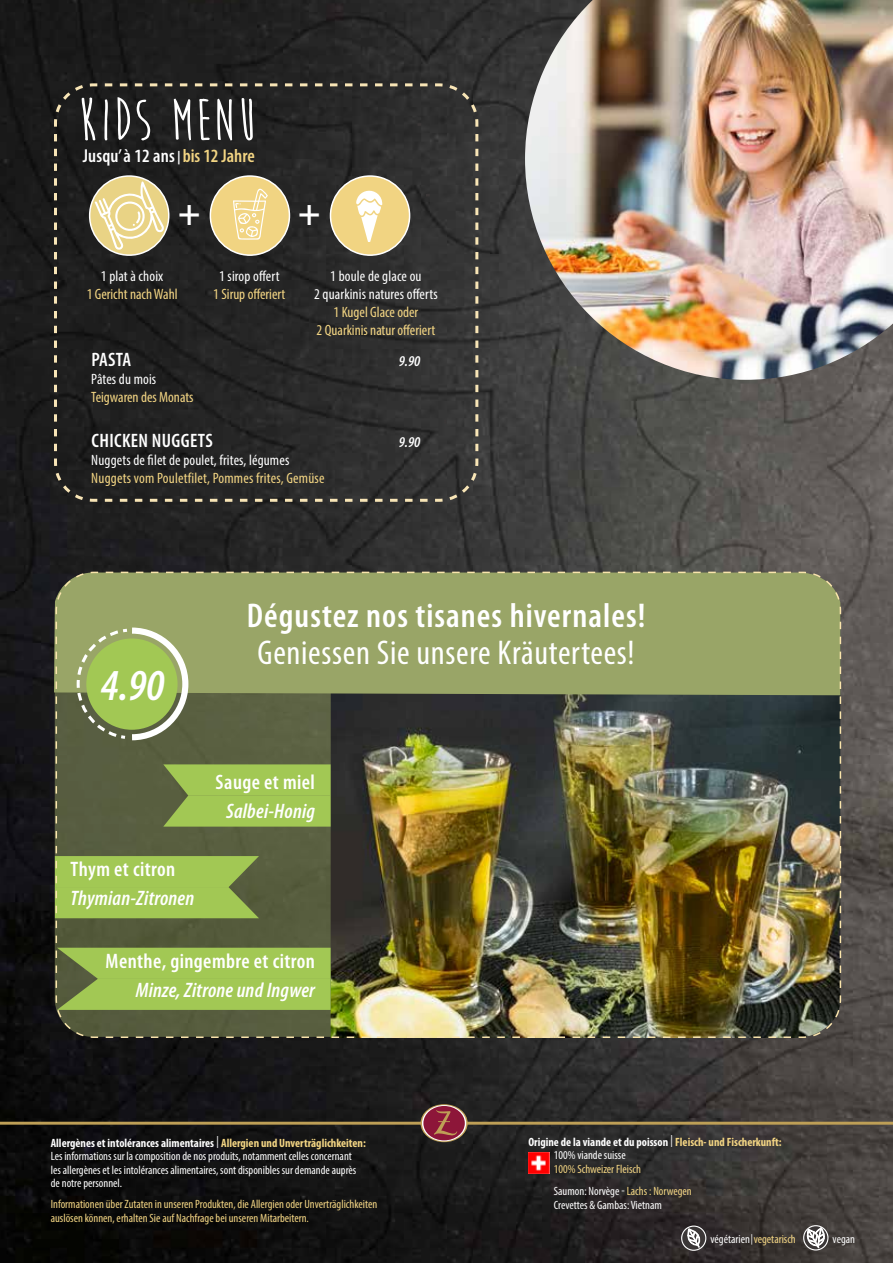
<style>
.page{position:relative;width:893px;height:1263px;background:#fff}
.page>*{position:absolute;margin:0;border:0;box-sizing:border-box;transform-origin:0 0}
.t1{font:700 60px "Moon Flower";letter-spacing:.04em;color:#fff}
.t2{font:italic 600 condensed 44.55px "Myriad Pro";color:#fff}
.t3{font:700 condensed 37.5px "Myriad Pro";color:#fff}
.t4{font:condensed 34.5px "Myriad Pro";letter-spacing:.02em;color:#fff}
.t5{font:600 condensed 34.5px "Myriad Pro";letter-spacing:.03em;color:#fff}
.t6{font:italic 600 condensed 21px "Myriad Pro";letter-spacing:.01em;color:#fff}
.t7{font:600 condensed 21px "Myriad Pro";letter-spacing:.02em;color:#fff}
.t8{font:600 condensed 19.5px "Myriad Pro";letter-spacing:.02em;color:#fff}
.t9{font:600 condensed 18.75px "Myriad Pro";letter-spacing:.005em;color:#fff}
.t10{font:condensed 15px/18px "Myriad Pro";color:#f3d583;text-align:center}
.t11{font:condensed 15px/18px "Myriad Pro";letter-spacing:.01em;color:#fff;text-align:center}
.t12{font:italic 600 condensed 15px "Myriad Pro";color:#fff}
.t13{font:condensed 12px/13.5px "Myriad Pro";color:#fff}
.t14{font:condensed 12px/13.5px "Myriad Pro";color:#f3d583}
.t15{font:700 condensed 12px/13.5px "Myriad Pro";color:#fff}
.s1{font-weight:700;font-size:13.5px}
.s2{color:#f3d583}
.s3{font-weight:700}
.s4{font-weight:700;color:#f3d583}
.s5{font-weight:400}
.s6{color:#fff}
.s7{font-size:10.5px;color:#fff}
</style>
<div class="page">
<img style="left:0;top:0;width:893px;height:1263px">
<hr style="left:0;top:1122px;width:893px;height:3px;background:#be9f56">
<svg style="left:53px;top:82px;width:427px;height:421px;background:#292928"></svg>
<img style="left:525px;top:0;width:368px;height:380px">
<svg style="left:420px;top:1104px;width:48px;height:38px;background:#843f46"></svg>
<svg style="left:682px;top:1226px;width:24px;height:24px"></svg>
<div style="left:681px;top:1225px;width:25px;height:26px;border:1px solid #fff;border-radius:50%"></div>
<svg style="left:686px;top:1229px;width:15px;height:18px"></svg>
<div style="left:804px;top:1226px;width:24px;height:24px;background:#f8f7f7;border-radius:50%"></div>
<div style="left:803px;top:1225px;width:25px;height:25px;border:1px solid #fff;border-radius:50%"></div>
<svg style="left:805px;top:1225px;width:21px;height:23px"></svg>
<svg style="left:330px;top:176px;width:80px;height:79px;background:#cbb883"></svg>
<div style="left:330px;top:175px;width:80px;height:81px;border:2px solid #fff;border-radius:50%"></div>
<svg style="left:210px;top:176px;width:79px;height:79px;background:#cab67c"></svg>
<div style="left:210px;top:175px;width:80px;height:81px;border:2px solid #fff;border-radius:50%"></div>
<svg style="left:90px;top:176px;width:79px;height:79px"></svg>
<svg style="left:95px;top:181px;width:69px;height:69px;background:#e0d098"></svg>
<div style="left:89px;top:175px;width:81px;height:81px;border:2px solid #fff;border-radius:50%"></div>
<img style="left:55px;top:571px;width:787px;height:468px">
<img style="left:528px;top:1152px;width:22px;height:21px">
<h1 class="t1" style="left:78px;top:89px;width:180px">KIDS MENU</h1>
<h3 class="t9" style="left:83px;top:146px;width:174px">Jusqu’à 12 ans <span class="s1">|</span> <span class="s2">bis 12 Jahre</span></h3>
<h3 class="t3" style="left:178px;top:189px;width:24px">+</h3>
<h3 class="t3" style="left:298px;top:189px;width:24px">+</h3>
<p class="t11" style="left:101px;top:266px;width:64px">1 plat à choix</p>
<p class="t10" style="left:87px;top:284px;width:92px">1 Gericht nach Wahl</p>
<p class="t11" style="left:219px;top:266px;width:62px">1 sirop offert</p>
<p class="t10" style="left:213px;top:284px;width:74px">1 Sirup offeriert</p>
<p class="t11" style="left:314px;top:266px;width:125px">1 boule de glace ou<br>2 quarkinis natures offerts</p>
<p class="t10" style="left:317px;top:302px;width:120px">1 Kugel Glace oder<br>2 Quarkinis natur offeriert</p>
<h3 class="t8" style="left:91px;top:349px;width:41px">PASTA</h3>
<p class="t12" style="left:399px;top:353px;width:23px">9.90</p>
<p class="t11" style="left:91px;top:369px;width:67px">Pâtes du mois</p>
<p class="t10" style="left:91px;top:387px;width:104px">Teigwaren des Monats</p>
<h3 class="t8" style="left:91px;top:430px;width:123px">CHICKEN NUGGETS</h3>
<p class="t12" style="left:399px;top:434px;width:23px">9.90</p>
<p class="t11" style="left:91px;top:450px;width:200px">Nuggets de filet de poulet, frites, légumes</p>
<p class="t10" style="left:91px;top:468px;width:235px">Nuggets vom Pouletfilet, Pommes frites, Gemüse</p>
<h2 class="t2" style="left:101px;top:661px;width:65px">4.90</h2>
<h3 class="t5" style="left:247px;top:596px;width:400px">Dégustez nos tisanes hivernales!</h3>
<h3 class="t4" style="left:258px;top:632px;width:379px">Geniessen Sie unsere Kräutertees!</h3>
<h3 class="t7" style="left:71px;top:858px;width:106px">Thym et citron</h3>
<h3 class="t6" style="left:71px;top:887px;width:125px">Thymian-Zitronen</h3>
<h3 class="t7" style="left:216px;top:771px;width:101px">Sauge et miel</h3>
<h3 class="t6" style="left:226px;top:800px;width:90px">Salbei-Honig</h3>
<h3 class="t7" style="left:106px;top:950px;width:211px">Menthe, gingembre et citron</h3>
<h3 class="t6" style="left:136px;top:978px;width:181px">Minze, Zitrone und Ingwer</h3>
<p class="t13" style="left:51px;top:1136px;width:317px"><span class="s3">Allergènes et intolérances alimentaires</span> | <span class="s4">Allergien und Unverträglichkeiten:<br></span>Les informations sur la composition de nos produits, notamment celles concernant<br>les allergènes et les intolérances alimentaires, sont disponibles sur demande auprès de notre personnel.</p>
<p class="t14" style="left:51px;top:1197px;width:328px">Informationen über Zutaten in unseren Produkten, die Allergien oder Unverträglichkeiten auslösen können, erhalten Sie auf Nachfrage bei unseren Mitarbeitern.</p>
<p class="t15" style="left:554px;top:1135px;width:229px;text-indent:-26px">Origine de la viande et du poisson <span class="s5">|</span> <span class="s2">Fleisch- und Fischerkunft:<br></span><span class="s5">100% viande suisse</span></p>
<p class="t14" style="left:554px;top:1157px;width:139px;line-height:22.5px">100% Schweizer Fleisch<br><span class="s6">Saumon: Norvège -</span> Lachs : Norwegen</p>
<p class="t13" style="left:554px;top:1198px;width:110px">Crevettes &amp; Gambas: Vietnam</p>
<p class="t14" style="left:711px;top:1232px;width:87px"><span class="s6">végétarien</span><span class="s7">|</span>vegetarisch</p>
<p class="t13" style="left:833px;top:1232px;width:24px">vegan</p>
</div>
